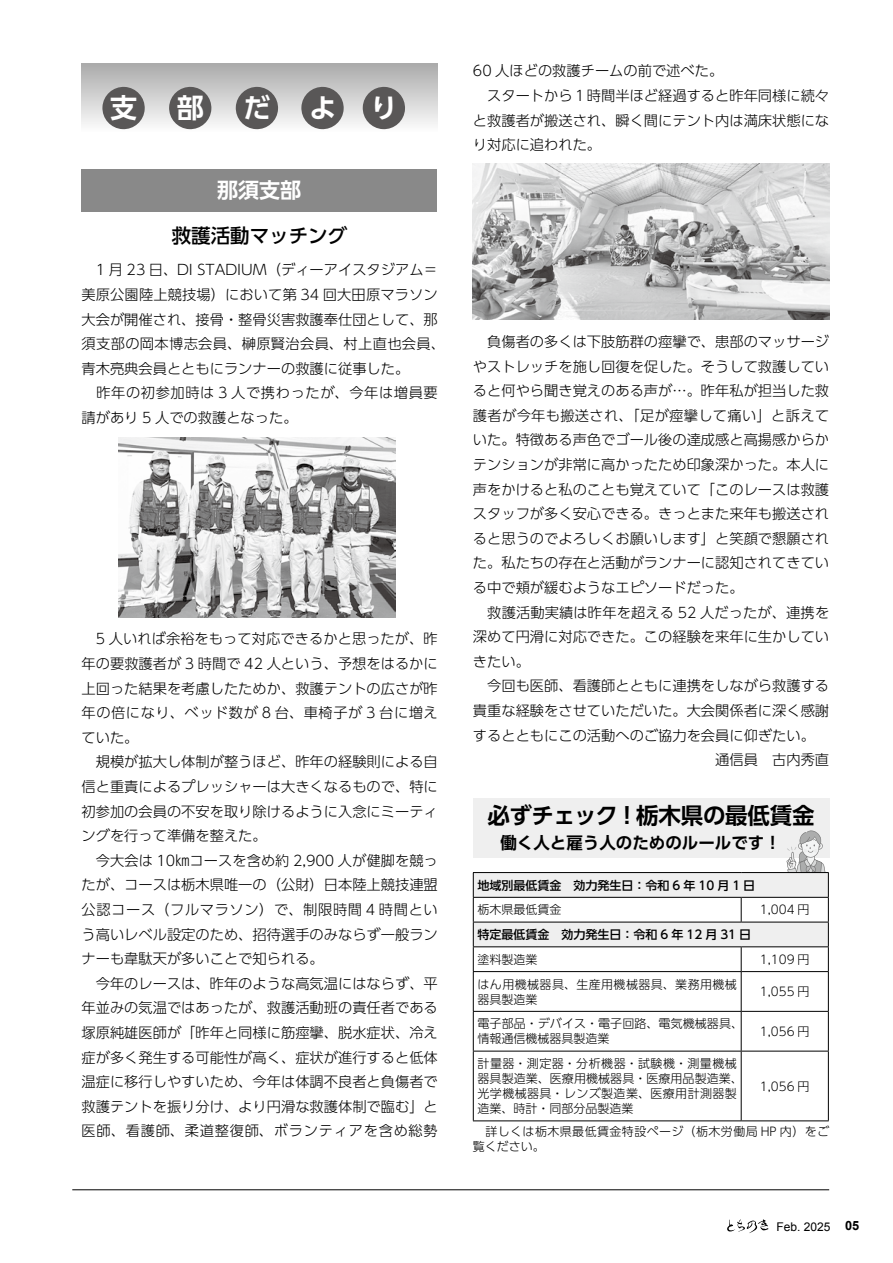
<style>
.page{position:relative;width:893px;height:1263px;background:#fff}
.page>*{position:absolute;margin:0;border:0;box-sizing:border-box;transform-origin:0 0}
.t1{font:700 27px "UD Shin Go Pr 6 N De";color:#fff}
.t2{font:700 22.5px "UD Shin Go Pr 6 N De";letter-spacing:-.015em;color:#000}
.t3{font:700 21px "UD Shin Go Pr 6 N De";color:#fff}
.t4{font:500 19.5px "UD Shin Go Pr 6 N";color:#000}
.t5{font:700 16.5px "UD Shin Go Pr 6 N De";color:#000}
.t6{font:300 14.25px/24.6px "UD Shin Go Pr 6 N";color:#000}
.t7{font:300 14.25px "UD Shin Go Pr 6 N";letter-spacing:.025em;color:#000}
.t8{font:300 12px/15px "UD Shin Go Pr 6 N";letter-spacing:.035em;color:#000}
.t9{font:300 12px/15px "UD Shin Go Pr 6 N";letter-spacing:.005em;color:#000}
.t10{font:500 12px "UD Shin Go Pr 6 N";color:#000}
.t11{font:12px "Arial";color:#000}
.s1{font-weight:700;font-size:12.75px}
</style>
<div class="page">
<div style="left:82px;top:64px;width:356px;height:68px;background:linear-gradient(to bottom,#ababab,#fcfcfc)"></div>
<svg style="left:102px;top:86px;width:43px;height:44px;background:#7c7a7a"></svg>
<svg style="left:169px;top:86px;width:43px;height:44px;background:#7c7a7a"></svg>
<svg style="left:235px;top:86px;width:44px;height:44px;background:#7e7c7c"></svg>
<svg style="left:301px;top:86px;width:43px;height:44px;background:#7c7a7a"></svg>
<svg style="left:362px;top:86px;width:44px;height:44px;background:#7e7c7c"></svg>
<div style="left:82px;top:169px;width:355px;height:43px;background:#898989"></div>
<img style="left:118px;top:438px;width:278px;height:180px">
<img style="left:473px;top:164px;width:356px;height:156px">
<div style="left:473px;top:798px;width:356px;height:60px;background:#efefef"></div>
<svg style="left:473px;top:830px;width:356px;height:141px"></svg>
<hr style="left:473px;top:971px;width:268px;height:1px;background:#000">
<hr style="left:473px;top:972px;width:1px;height:39px;background:#000">
<hr style="left:741px;top:971px;width:88px;height:1px;background:#000">
<hr style="left:741px;top:972px;width:1px;height:39px;background:#000">
<hr style="left:828px;top:972px;width:1px;height:39px;background:#000">
<hr style="left:473px;top:1011px;width:268px;height:1px;background:#000">
<hr style="left:473px;top:1012px;width:1px;height:39px;background:#000">
<hr style="left:741px;top:1011px;width:88px;height:1px;background:#000">
<hr style="left:741px;top:1012px;width:1px;height:39px;background:#000">
<hr style="left:828px;top:1012px;width:1px;height:39px;background:#000">
<hr style="left:473px;top:1051px;width:268px;height:1px;background:#000">
<hr style="left:473px;top:1051px;width:1px;height:69px;background:#000">
<hr style="left:741px;top:1051px;width:88px;height:1px;background:#000">
<hr style="left:741px;top:1051px;width:1px;height:69px;background:#000">
<hr style="left:828px;top:1051px;width:1px;height:69px;background:#000">
<hr style="left:473px;top:1120px;width:268px;height:1px;background:#000">
<hr style="left:741px;top:1120px;width:88px;height:1px;background:#000">
<svg style="left:727px;top:1219px;width:42px;height:14px"></svg>
<hr style="left:72px;top:1189px;width:757px;height:1px;background:#000">
<h1 class="t1" style="left:110px;top:86px;width:28px">支</h1>
<h1 class="t1" style="left:177px;top:86px;width:28px">部</h1>
<h1 class="t1" style="left:243px;top:86px;width:28px">だ</h1>
<h1 class="t1" style="left:309px;top:86px;width:28px">よ</h1>
<h1 class="t1" style="left:370px;top:86px;width:28px">り</h1>
<h3 class="t3" style="left:217px;top:173px;width:85px">那須支部</h3>
<h3 class="t4" style="left:172px;top:219px;width:177px">救護活動マッチング</h3>
<p class="t6" style="left:82px;top:257px;width:365px">　1 月 23 日、DI STADIUM（ディーアイスタジアム＝美原公園陸上競技場）において第 34 回大田原マラソン大会が開催され、接骨・整骨災害救護奉仕団として、那須支部の岡本博志会員、榊原賢治会員、村上直也会員、青木亮典会員とともにランナーの救護に従事した。<br>　昨年の初参加時は 3 人で携わったが、今年は増員要請があり 5 人での救護となった。</p>
<p class="t6" style="left:82px;top:626px;width:358px">　5 人いれば余裕をもって対応できるかと思ったが、昨年の要救護者が 3 時間で 42 人という、予想をはるかに上回った結果を考慮したためか、救護テントの広さが昨年の倍になり、ベッド数が 8 台、車椅子が 3 台に増えていた。<br>　規模が拡大し体制が整うほど、昨年の経験則による自信と重責によるプレッシャーは大きくなるもので、特に初参加の会員の不安を取り除けるように入念にミーティングを行って準備を整えた。<br>　今大会は 10㎞コースを含め約 2,900 人が健脚を競ったが、コースは栃木県唯一の（公財）日本陸上競技連盟公認コース（フルマラソン）で、制限時間 4 時間という高いレベル設定のため、招待選手のみならず一般ランナーも韋駄天が多いことで知られる。<br>　今年のレースは、昨年のような高気温にはならず、平年並みの気温ではあったが、救護活動班の責任者である塚原純雄医師が「昨年と同様に筋痙攣、脱水症状、冷え症が多く発生する可能性が高く、症状が進行すると低体温症に移行しやすいため、今年は体調不良者と負傷者で救護テントを振り分け、より円滑な救護体制で臨む」と医師、看護師、柔道整復師、ボランティアを含め総勢</p>
<p class="t6" style="left:473px;top:58px;width:358px">60 人ほどの救護チームの前で述べた。<br>　スタートから 1 時間半ほど経過すると昨年同様に続々と救護者が搬送され、瞬く間にテント内は満床状態になり対応に追われた。</p>
<p class="t6" style="left:473px;top:329px;width:358px">　負傷者の多くは下肢筋群の痙攣で、患部のマッサージ</p>
<p class="t6" style="left:473px;top:353px;width:358px">やストレッチを施し回復を促した。そうして救護してい</p>
<p class="t6" style="left:473px;top:378px;width:358px">ると何やら聞き覚えのある声が…。昨年私が担当した救</p>
<p class="t7" style="left:473px;top:404px;width:358px">護者が今年も搬送され、「足が痙攣して痛い」と訴えて</p>
<p class="t6" style="left:473px;top:427px;width:358px">いた。特徴ある声色でゴール後の達成感と高揚感からか</p>
<p class="t6" style="left:473px;top:452px;width:358px">テンションが非常に高かったため印象深かった。本人に</p>
<p class="t6" style="left:473px;top:476px;width:358px">声をかけると私のことも覚えていて「このレースは救護</p>
<p class="t6" style="left:473px;top:501px;width:358px">スタッフが多く安心できる。きっとまた来年も搬送され</p>
<p class="t6" style="left:473px;top:525px;width:358px">ると思うのでよろしくお願いします」と笑顔で懇願され</p>
<p class="t6" style="left:473px;top:550px;width:358px">た。私たちの存在と活動がランナーに認知されてきてい</p>
<p class="t6" style="left:473px;top:575px;width:272px">る中で頬が緩むようなエピソードだった。</p>
<p class="t6" style="left:473px;top:599px;width:358px">　救護活動実績は昨年を超える 52 人だったが、連携を</p>
<p class="t6" style="left:473px;top:624px;width:358px">深めて円滑に対応できた。この経験を来年に生かしてい</p>
<p class="t6" style="left:473px;top:648px;width:58px">きたい。</p>
<p class="t6" style="left:473px;top:673px;width:358px">　今回も医師、看護師とともに連携をしながら救護する</p>
<p class="t6" style="left:473px;top:698px;width:358px">貴重な経験をさせていただいた。大会関係者に深く感謝</p>
<p class="t6" style="left:473px;top:722px;width:343px">するとともにこの活動へのご協力を会員に仰ぎたい。</p>
<p class="t6" style="left:715px;top:747px;width:115px">通信員　古内秀直</p>
<h2 class="t2" style="left:487px;top:797px;width:329px">必ずチェック！栃木県の最低賃金</h2>
<p class="t5" style="left:500px;top:829px;width:282px">働く人と雇う人のためのルールです！</p>
<p class="t10" style="left:478px;top:875px;width:279px">地域別最低賃金　効力発生日：令和 6 年 10 月 1 日</p>
<p class="t9" style="left:478px;top:902px;width:85px">栃木県最低賃金</p>
<p class="t9" style="left:760px;top:902px;width:51px">1,004 円</p>
<p class="t10" style="left:478px;top:925px;width:275px">特定最低賃金　効力発生日：令和 6 年 12 月 31 日</p>
<p class="t9" style="left:478px;top:951px;width:61px">塗料製造業</p>
<p class="t9" style="left:760px;top:951px;width:51px">1,109 円</p>
<p class="t8" style="left:478px;top:976px;width:261px">はん用機械器具、生産用機械器具、業務用機械器具製造業</p>
<p class="t9" style="left:760px;top:983px;width:51px">1,055 円</p>
<p class="t9" style="left:478px;top:1016px;width:267px">電子部品・デバイス・電子回路、電気機械器具、情報通信機械器具製造業</p>
<p class="t9" style="left:760px;top:1023px;width:51px">1,056 円</p>
<p class="t8" style="left:478px;top:1055px;width:267px">計量器・測定器・分析機器・試験機・測量機械器具製造業、医療用機械器具・医療用品製造業、光学機械器具・レンズ製造業、医療用計測器製造業、時計・同部分品製造業</p>
<p class="t9" style="left:760px;top:1078px;width:51px">1,056 円</p>
<p class="t8" style="left:473px;top:1123px;width:358px">　詳しくは栃木県最低賃金特設ページ（栃木労働局 HP 内）をご覧ください。</p>
<p class="t11" style="left:776px;top:1218px;width:84px">Feb. 2025 <span class="s1">05</span></p>
</div>
